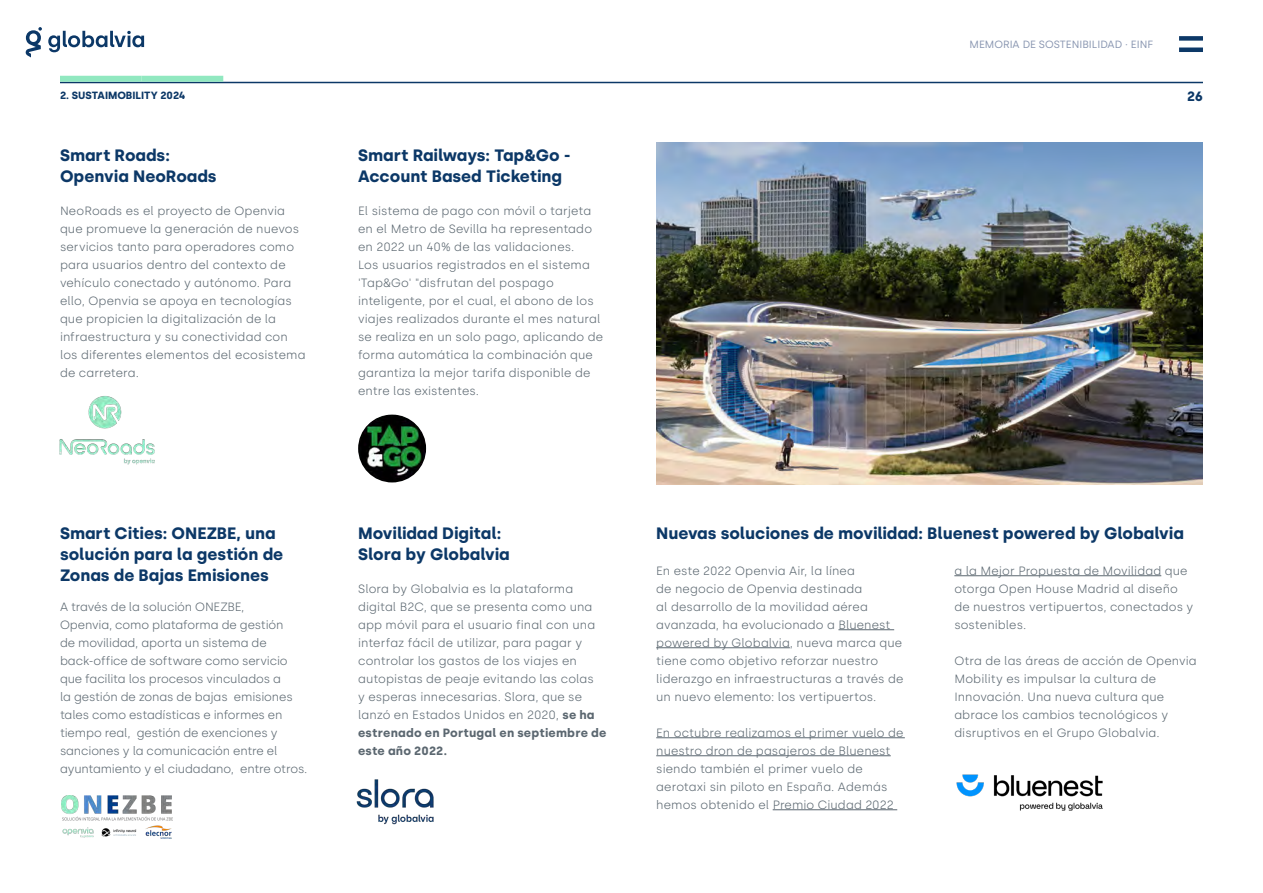
<style>
.page{position:relative;width:1263px;height:893px;background:#fff}
.page>*{position:absolute;margin:0;border:0;box-sizing:border-box;transform-origin:0 0}
.t1{font:700 16.5px/21px "Silka";color:#0c3867}
.t2{font:700 13.5px "Silka";color:#0c3867}
.t3{font:300 12px/18px "Silka";letter-spacing:.005em;color:#5b6770}
.t4{font:10.5px "Silka";color:#8895b0}
.t5{font:700 10.5px "Silka";color:#0c3867}
.s1{font-weight:700}
</style>
<div class="page">
<img style="left:59px;top:396px;width:96px;height:69px">
<hr style="left:838px;top:629px;width:56px;height:1px;background:#5b6770">
<hr style="left:656px;top:647px;width:134px;height:1px;background:#5b6770">
<hr style="left:656px;top:737px;width:249px;height:1px;background:#5b6770">
<hr style="left:656px;top:755px;width:235px;height:1px;background:#5b6770">
<hr style="left:773px;top:809px;width:124px;height:1px;background:#5b6770">
<hr style="left:954px;top:575px;width:207px;height:1px;background:#5b6770">
<img style="left:656px;top:143px;width:547px;height:342px">
<img style="left:956px;top:774px;width:147px;height:37px">
<img style="left:356px;top:779px;width:78px;height:46px">
<img style="left:358px;top:414px;width:68px;height:68px;border-radius:34px">
<img style="left:61px;top:796px;width:111px;height:43px">
<hr style="left:60px;top:82px;width:1143px;height:1px;background:#0c3867">
<hr style="left:1179px;top:48px;width:24px;height:4px;background:#0c3867">
<div style="left:1179px;top:36px;width:24px;height:5px;background:#0c3867"></div>
<div style="left:60px;top:76px;width:82px;height:6px;background:#91e8c0"></div>
<div style="left:142px;top:76px;width:81px;height:6px;background:#91e8c0"></div>
<svg style="left:48px;top:31px;width:96px;height:21px"></svg>
<svg style="left:26px;top:27px;width:16px;height:30px"></svg>
<p class="t4" style="left:969px;top:38px;width:185px">MEMORIA DE SOSTENIBILIDAD · EINF</p>
<p class="t5" style="left:60px;top:89px;width:127px">2. SUSTAIMOBILITY 2024</p>
<p class="t2" style="left:1187px;top:89px;width:17px">26</p>
<h1 class="t1" style="left:60px;top:144px;width:158px">Smart Roads:<br>Openvia NeoRoads</h1>
<h1 class="t1" style="left:358px;top:144px;width:214px">Smart Railways: Tap&amp;Go -<br>Account Based Ticketing</h1>
<p class="t3" style="left:60px;top:201px;width:247px">NeoRoads es el proyecto de Openvia que promueve la generación de nuevos servicios tanto para operadores como para usuarios dentro del contexto de vehículo conectado y autónomo. Para ello, Openvia se apoya en tecnologías que propicien la digitalización de la infraestructura y su conectividad con los diferentes elementos del ecosistema de carretera.</p>
<p class="t3" style="left:358px;top:201px;width:247px">El sistema de pago con móvil o tarjeta en el Metro de Sevilla ha representado en 2022 un 40% de las validaciones.<br>Los usuarios registrados en el sistema 'Tap&amp;Go' "disfrutan del pospago inteligente, por el cual, el abono de los viajes realizados durante el mes natural se realiza en un solo pago, aplicando de forma automática la combinación que garantiza la mejor tarifa disponible de entre las existentes.</p>
<h1 class="t1" style="left:60px;top:522px;width:225px">Smart Cities: ONEZBE, una solución para la gestión de<br>Zonas de Bajas Emisiones</h1>
<h1 class="t1" style="left:358px;top:522px;width:153px">Movilidad Digital:<br>Slora by Globalvia</h1>
<h1 class="t1" style="left:656px;top:522px;width:529px">Nuevas soluciones de movilidad: Bluenest powered by Globalvia</h1>
<p class="t3" style="left:656px;top:561px;width:249px">En este 2022 Openvia Air, la línea<br>de negocio de Openvia destinada<br>al desarrollo de la movilidad aérea avanzada, ha evolucionado a Bluenest powered by Globalvia, nueva marca que tiene como objetivo reforzar nuestro liderazgo en infraestructuras a través de un nuevo elemento: los vertipuertos.</p>
<p class="t3" style="left:656px;top:723px;width:249px">En octubre realizamos el primer vuelo de nuestro dron de pasajeros de Bluenest siendo también el primer vuelo de aerotaxi sin piloto en España. Además hemos obtenido el Premio Ciudad 2022</p>
<p class="t3" style="left:954px;top:561px;width:240px">a la Mejor Propuesta de Movilidad que otorga Open House Madrid al diseño de nuestros vertipuertos, conectados y sostenibles.</p>
<p class="t3" style="left:954px;top:651px;width:244px">Otra de las áreas de acción de Openvia Mobility es impulsar la cultura de Innovación. Una nueva cultura que abrace los cambios tecnológicos y disruptivos en el Grupo Globalvia.</p>
<p class="t3" style="left:358px;top:579px;width:250px">Slora by Globalvia es la plataforma digital B2C, que se presenta como una app móvil para el usuario final con una interfaz fácil de utilizar, para pagar y controlar los gastos de los viajes en autopistas de peaje evitando las colas<br>y esperas innecesarias. Slora, que se lanzó en Estados Unidos en 2020, <span class="s1">se ha estrenado en Portugal en septiembre de este año 2022.</span></p>
<p class="t3" style="left:60px;top:597px;width:249px">A través de la solución ONEZBE,<br>Openvia, como plataforma de gestión<br>de movilidad, aporta un sistema de back-office de software como servicio que facilita los procesos vinculados a<br>la gestión de zonas de bajas emisiones tales como estadísticas e informes en tiempo real, gestión de exenciones y sanciones y la comunicación entre el ayuntamiento y el ciudadano, entre otros.</p>
</div>
